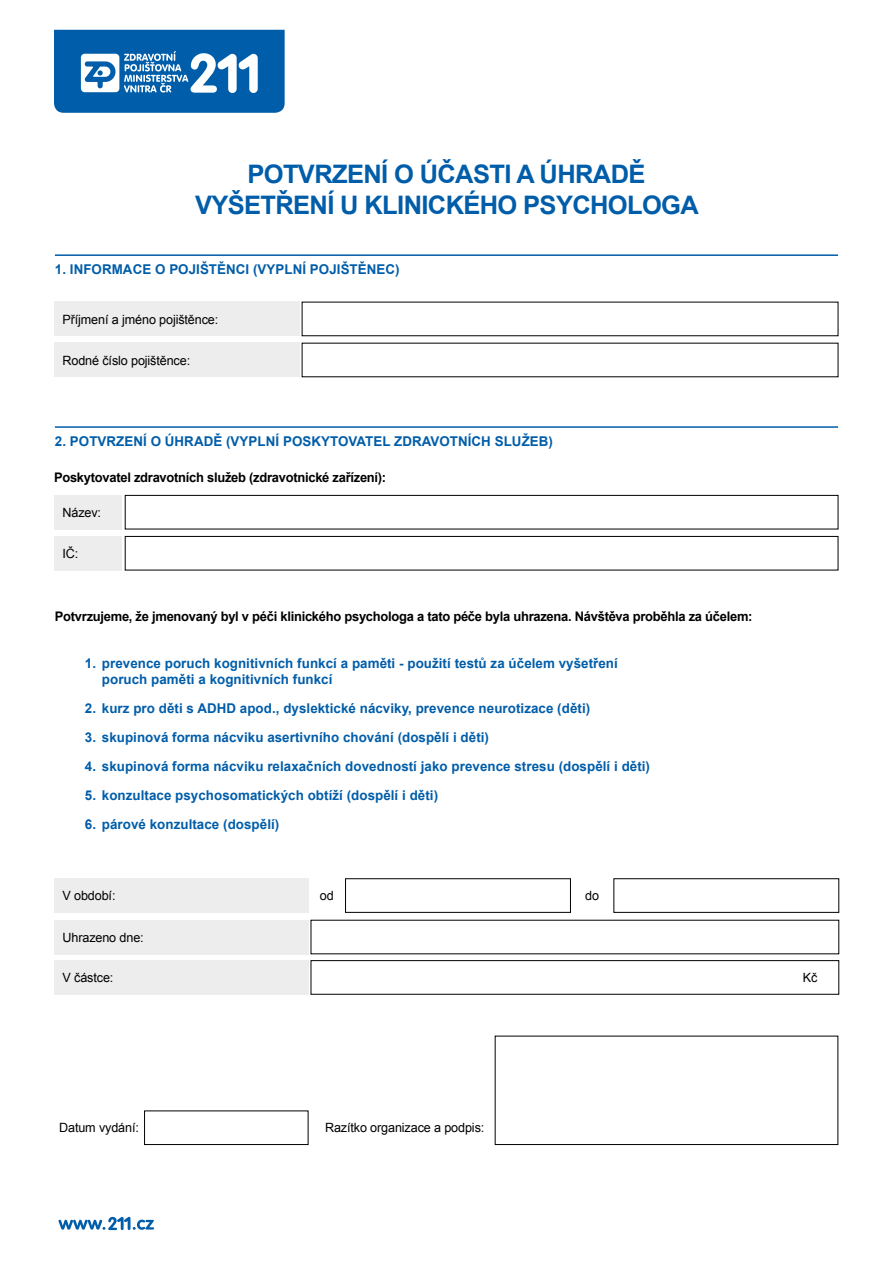
<style>
.page{position:relative;width:893px;height:1263px;background:#fff}
.page>*{position:absolute;margin:0;border:0;box-sizing:border-box;transform-origin:0 0}
.Normální{font:700 25.5px "Arial";letter-spacing:-.025em;color:#005da9}
.Normální-2{font:700 13.5px/16.2px "Arial";letter-spacing:.005em;color:#005da9}
.t1{font:700 13.2px "Arial";letter-spacing:-.02em;color:#000}
.Normální-3{font:12.75px "Arial";letter-spacing:-.01em;color:#000}
</style>
<div class="page">
<svg style="left:54px;top:30px;width:231px;height:83px;background:#2d79b8"></svg>
<hr style="left:55px;top:254px;width:783px;height:2px;background:#005da9">
<hr style="left:55px;top:426px;width:783px;height:2px;background:#005da9">
<div style="left:54px;top:302px;width:245px;height:34px;background:#ededed"></div>
<div style="left:54px;top:495px;width:68px;height:34px;background:#ededed"></div>
<div style="left:54px;top:878px;width:254px;height:34px;background:#ededed"></div>
<div style="left:54px;top:920px;width:254px;height:34px;background:#ededed"></div>
<div style="left:54px;top:960px;width:254px;height:34px;background:#ededed"></div>
<div style="left:54px;top:343px;width:245px;height:34px;background:#ededed"></div>
<div style="left:54px;top:536px;width:68px;height:34px;background:#ededed"></div>
<div style="left:125px;top:495px;width:713px;height:34px;border:1px solid #000"></div>
<div style="left:345px;top:878px;width:226px;height:34px;border:1px solid #000"></div>
<div style="left:614px;top:878px;width:225px;height:34px;border:1px solid #000"></div>
<div style="left:311px;top:960px;width:528px;height:34px;border:1px solid #000"></div>
<div style="left:125px;top:536px;width:713px;height:34px;border:1px solid #000"></div>
<svg style="left:59px;top:1217px;width:95px;height:13px"></svg>
<div style="left:144px;top:1111px;width:164px;height:34px;border:1px solid #000"></div>
<div style="left:495px;top:1036px;width:343px;height:109px;border:1px solid #000"></div>
<p class="Normální" style="left:247px;top:157px;width:400px">POTVRZENÍ O ÚČASTI A ÚHRADĚ</p>
<p class="Normální" style="left:195px;top:188px;width:505px">VYŠETŘENÍ U KLINICKÉHO PSYCHOLOGA</p>
<p class="Normální-2" style="left:55px;top:262px;width:346px">1. INFORMACE O POJIŠTĚNCI (VYPLNÍ POJIŠTĚNEC)</p>
<p class="Normální-3" style="left:63px;top:311px;width:157px">Příjmení a jméno pojištěnce:</p>
<p class="Normální-3" style="left:63px;top:352px;width:129px">Rodné číslo pojištěnce:</p>
<p class="Normální-2" style="left:55px;top:434px;width:500px">2. POTVRZENÍ O ÚHRADĚ (VYPLNÍ POSKYTOVATEL ZDRAVOTNÍCH SLUŽEB)</p>
<p class="t1" style="left:54px;top:468px;width:334px">Poskytovatel zdravotních služeb (zdravotnické zařízení):</p>
<p class="Normální-3" style="left:63px;top:504px;width:40px">Název:</p>
<p class="Normální-3" style="left:63px;top:545px;width:17px">IČ:</p>
<p class="t1" style="left:55px;top:607px;width:699px">Potvrzujeme, že jmenovaný byl v péči klinického psychologa a tato péče byla uhrazena. Návštěva proběhla za účelem:</p>
<p class="Normální-2" style="left:102px;top:655px;width:517px;text-indent:-17px">1. prevence poruch kognitivních funkcí a paměti - použití testů za účelem vyšetření poruch paměti a kognitivních funkcí</p>
<p class="Normální-2" style="left:85px;top:700px;width:507px">2. kurz pro děti s ADHD apod., dyslektické nácviky, prevence neurotizace (děti)</p>
<p class="Normální-2" style="left:85px;top:729px;width:406px">3. skupinová forma nácviku asertivního chování (dospělí i děti)</p>
<p class="Normální-2" style="left:85px;top:758px;width:567px">4. skupinová forma nácviku relaxačních dovedností jako prevence stresu (dospělí i děti)</p>
<p class="Normální-2" style="left:85px;top:787px;width:355px">5. konzultace psychosomatických obtíží (dospělí i děti)</p>
<p class="Normální-2" style="left:85px;top:816px;width:196px">6. párové konzultace (dospělí)</p>
<p class="Normální-3" style="left:63px;top:887px;width:55px">V období:</p>
<p class="Normální-3" style="left:63px;top:929px;width:83px">Uhrazeno dne:</p>
<p class="Normální-3" style="left:63px;top:969px;width:52px">V částce:</p>
<p class="Normální-3" style="left:320px;top:887px;width:15px">od</p>
<p class="Normální-3" style="left:585px;top:887px;width:15px">do</p>
<p class="Normální-3" style="left:803px;top:969px;width:16px">Kč</p>
<p class="Normální-3" style="left:59px;top:1119px;width:81px">Datum vydání:</p>
<p class="Normální-3" style="left:325px;top:1119px;width:161px">Razítko organizace a podpis:</p>
</div>
